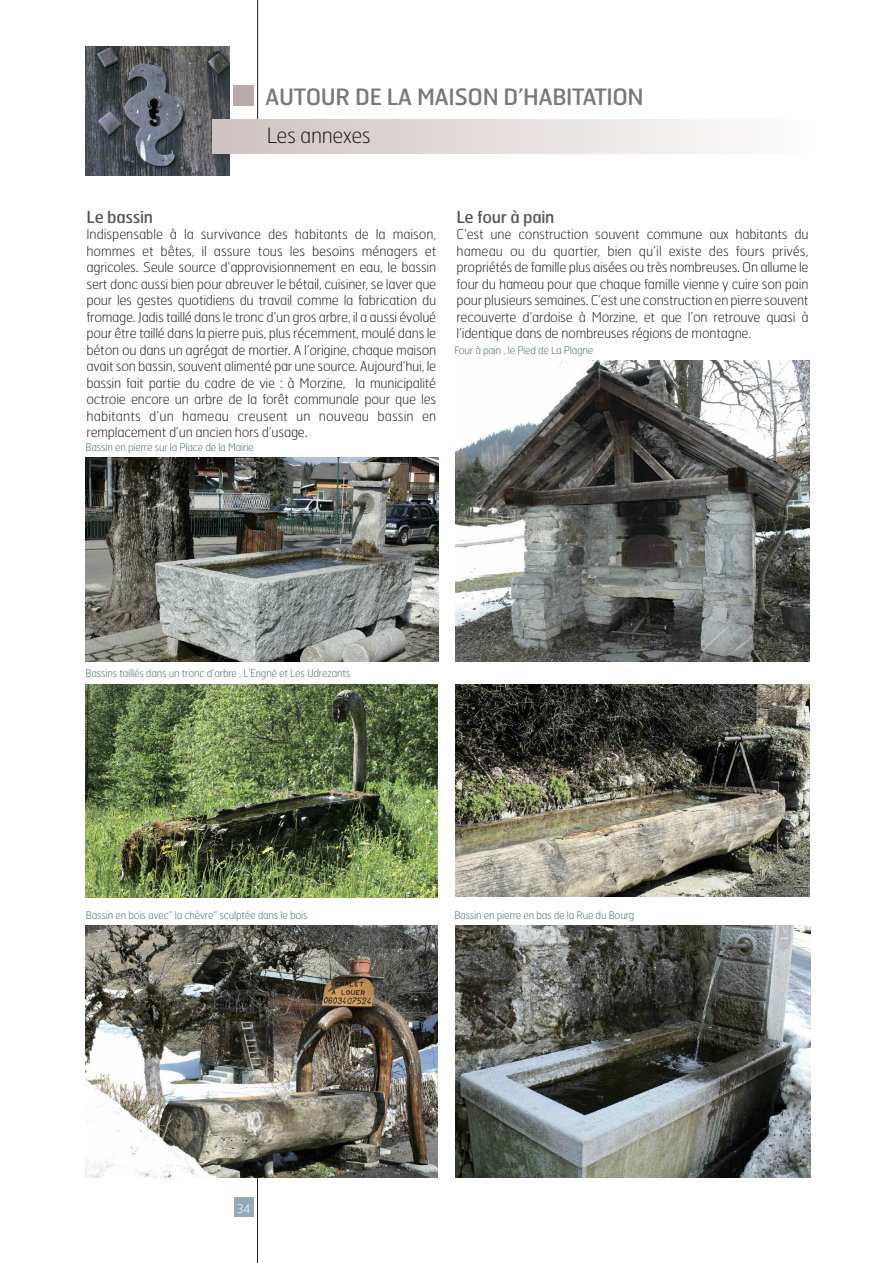
<style>
.page{position:relative;width:893px;height:1263px;background:#fff}
.page>*{position:absolute;margin:0;border:0;box-sizing:border-box;transform-origin:0 0}
.t1{font:22.5px "Hermes";letter-spacing:-.02em;color:#797979}
.t2{font:100 21px "Hermes";letter-spacing:-.02em;color:#1f2020}
.t3{font:16.5px "Hermes";letter-spacing:-.02em;color:#575757}
.t4{font:100 13.5px/16.5px "Hermes";letter-spacing:-.02em;color:#1f2020;text-align:justify}
.t5{font:100 12px "Hermes";color:#fff}
.t6{font:100 10.5px "Hermes";letter-spacing:-.02em;color:#456a69}
</style>
<div class="page">
<img style="left:85px;top:46px;width:145px;height:130px">
<img style="left:455px;top:360px;width:354px;height:302px">
<div style="left:234px;top:1197px;width:20px;height:20px;background:#94abb7"></div>
<hr style="left:257px;top:1135px;width:1px;height:128px;background:#1f2020">
<hr style="left:257px;top:0;width:1px;height:130px;background:#1f2020">
<div style="left:213px;top:119px;width:607px;height:34px;background:linear-gradient(to right,#cec3c2,#fffefe)"></div>
<div style="left:233px;top:85px;width:21px;height:21px;background:#b9a9a8"></div>
<img style="left:455px;top:684px;width:355px;height:213px">
<img style="left:85px;top:684px;width:353px;height:213px">
<img style="left:455px;top:926px;width:355px;height:251px">
<img style="left:85px;top:457px;width:353px;height:204px">
<img style="left:85px;top:926px;width:353px;height:251px">
<h1 class="t1" style="left:265px;top:84px;width:380px">AUTOUR DE LA MAISON D’HABITATION</h1>
<h2 class="t2" style="left:267px;top:124px;width:106px">Les annexes</h2>
<p class="t3" style="left:87px;top:207px;width:68px">Le bassin</p>
<p class="t4" style="left:87px;top:226px;width:351px">Indispensable à la survivance des habitants de la maison, hommes et bêtes, il assure tous les besoins ménagers et agricoles. Seule source d’approvisionnement en eau, le bassin sert donc aussi bien pour abreuver le bétail, cuisiner, se laver que pour les gestes quotidiens du travail comme la fabrication du fromage. Jadis taillé dans le tronc d’un gros arbre, il a aussi évolué pour être taillé dans la pierre puis, plus récemment, moulé dans le béton ou dans un agrégat de mortier. A l’origine, chaque maison avait son bassin, souvent alimenté par une source. Aujourd’hui, le bassin fait partie du cadre de vie : à Morzine, la municipalité octroie encore un arbre de la forêt communale pour que les habitants d’un hameau creusent un nouveau bassin en remplacement d’un ancien hors d’usage.</p>
<p class="t6" style="left:86px;top:441px;width:170px">Bassin en pierre sur la Place de la Mairie</p>
<p class="t3" style="left:456px;top:207px;width:99px">Le four à pain</p>
<p class="t4" style="left:456px;top:226px;width:354px">C’est une construction souvent commune aux habitants du hameau ou du quartier, bien qu’il existe des fours privés, propriétés de famille plus aisées ou très nombreuses. On allume le four du hameau pour que chaque famille vienne y cuire son pain pour plusieurs semaines. C’est une construction en pierre souvent recouverte d’ardoise à Morzine, et que l’on retrouve quasi à l’identique dans de nombreuses régions de montagne.</p>
<p class="t6" style="left:454px;top:344px;width:140px">Four à pain , le Pied de La Plagne</p>
<p class="t6" style="left:86px;top:667px;width:266px">Bassins taillés dans un tronc d’arbre , L’Erigné et Les Udrezants</p>
<p class="t6" style="left:86px;top:909px;width:223px">Bassin en bois avec” la chèvre” sculptée dans le bois</p>
<p class="t6" style="left:454px;top:909px;width:182px">Bassin en pierre en bas de la Rue du Bourg</p>
<p class="t5" style="left:237px;top:1202px;width:15px">34</p>
</div>
